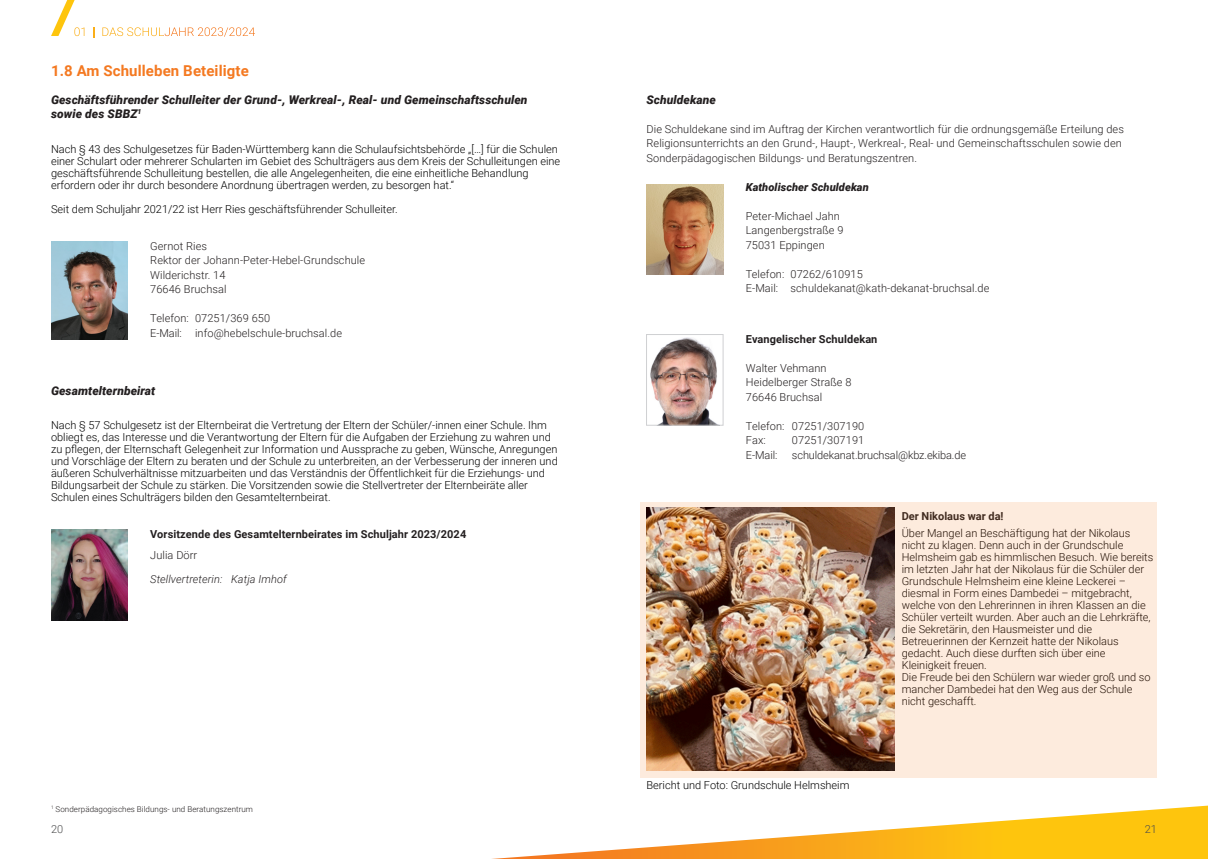
<style>
.page{position:relative;width:1208px;height:859px;background:#fff}
.page>*{position:absolute;margin:0;border:0;box-sizing:border-box;transform-origin:0 0}
.t1{font:700 15px "Roboto";letter-spacing:.005em;color:#f47921}
.t2{font:italic 900 12px/14.5px "Roboto";letter-spacing:.005em;color:#231f20}
.t3{font:300 11px/12px "Roboto";color:#000001}
.t4{font:300 11px/14.5px "Roboto";letter-spacing:.005em;color:#231f20}
.t5{font:700 11px "Roboto";letter-spacing:.005em;color:#231f20}
.t6{font:italic 300 11px "Roboto";letter-spacing:.005em;color:#231f20}
.t7{font:italic 900 11px "Roboto";letter-spacing:.005em;color:#231f20}
.t8{font:300 11px "Roboto";color:#4b4c4d}
.t9{font:300 8px "Roboto";letter-spacing:.005em;color:#231f20}
</style>
<div class="page">
<svg style="left:492px;top:806px;width:716px;height:53px"></svg>
<div style="left:640px;top:502px;width:517px;height:275px;background:#fdebdd"></div>
<svg style="left:102px;top:27px;width:153px;height:10px"></svg>
<svg style="left:51px;top:0;width:33px;height:36px"></svg>
<img style="left:51px;top:242px;width:77px;height:97px">
<img style="left:51px;top:529px;width:77px;height:91px">
<img style="left:650px;top:337px;width:67px;height:87px">
<div style="left:646px;top:334px;width:77px;height:92px;border:1px solid #cfd0d2"></div>
<img style="left:646px;top:184px;width:77px;height:91px">
<img style="left:646px;top:507px;width:248px;height:263px">
<h1 class="t1" style="left:51px;top:65px;width:199px">1.8 Am Schulleben Beteiligte</h1>
<p class="t2" style="left:51px;top:94px;width:478px">Geschäftsführender Schulleiter der Grund-, Werkreal-, Real- und Gemeinschaftsschulen sowie des SBBZ<sup>1</sup></p>
<p class="t3" style="left:51px;top:144px;width:511px">Nach § 43 des Schulgesetzes für Baden-Württemberg kann die Schulaufsichtsbehörde „[…] für die Schulen einer Schulart oder mehrerer Schularten im Gebiet des Schulträgers aus dem Kreis der Schulleitungen eine geschäftsführende Schulleitung bestellen, die alle Angelegenheiten, die eine einheitliche Behandlung erfordern oder ihr durch besondere Anordnung übertragen werden, zu besorgen hat.“</p>
<p class="t3" style="left:51px;top:204px;width:348px">Seit dem Schuljahr 2021/22 ist Herr Ries geschäftsführender Schulleiter.</p>
<p class="t4" style="left:150px;top:240px;width:216px">Gernot Ries<br>Rektor der Johann-Peter-Hebel-Grundschule<br>Wilderichstr. 14<br>76646 Bruchsal</p>
<p class="t4" style="left:150px;top:312px;width:193px">Telefon: 07251/369 650<br>E-Mail: info@hebelschule-bruchsal.de</p>
<p class="t2" style="left:51px;top:384px;width:106px">Gesamtelternbeirat</p>
<p class="t3" style="left:51px;top:420px;width:508px">Nach § 57 Schulgesetz ist der Elternbeirat die Vertretung der Eltern der Schüler/-innen einer Schule. Ihm obliegt es, das Interesse und die Verantwortung der Eltern für die Aufgaben der Erziehung zu wahren und zu pflegen, der Elternschaft Gelegenheit zur Information und Aussprache zu geben, Wünsche, Anregungen und Vorschläge der Eltern zu beraten und der Schule zu unterbreiten, an der Verbesserung der inneren und äußeren Schulverhältnisse mitzuarbeiten und das Verständnis der Öffentlichkeit für die Erziehungs- und Bildungsarbeit der Schule zu stärken. Die Vorsitzenden sowie die Stellvertreter der Elternbeiräte aller Schulen eines Schulträgers bilden den Gesamtelternbeirat.</p>
<p class="t5" style="left:150px;top:529px;width:317px">Vorsitzende des Gesamtelternbeirates im Schuljahr 2023/2024</p>
<p class="t4" style="left:150px;top:549px;width:49px">Julia Dörr</p>
<p class="t6" style="left:150px;top:574px;width:138px">Stellvertreterin: Katja Imhof</p>
<p class="t9" style="left:51px;top:806px;width:203px"><sup>1</sup> Sonderpädagogisches Bildungs- und Beratungszentrum</p>
<p class="t2" style="left:646px;top:94px;width:71px">Schuldekane</p>
<p class="t4" style="left:646px;top:123px;width:479px">Die Schuldekane sind im Auftrag der Kirchen verantwortlich für die ordnungsgemäße Erteilung des<br>Religionsunterrichts an den Grund-, Haupt-, Werkreal-, Real- und Gemeinschaftsschulen sowie den<br>Sonderpädagogischen Bildungs- und Beratungszentren.</p>
<p class="t7" style="left:746px;top:183px;width:125px">Katholischer Schuldekan</p>
<p class="t4" style="left:746px;top:210px;width:99px">Peter-Michael Jahn<br>Langenbergstraße 9<br>75031 Eppingen</p>
<p class="t4" style="left:746px;top:268px;width:245px">Telefon: 07262/610915<br>E-Mail: schuldekanat@kath-dekanat-bruchsal.de</p>
<p class="t5" style="left:746px;top:334px;width:133px">Evangelischer Schuldekan</p>
<p class="t4" style="left:746px;top:362px;width:107px">Walter Vehmann<br>Heidelberger Straße 8<br>76646 Bruchsal</p>
<p class="t4" style="left:746px;top:420px;width:120px">Telefon: 07251/307190<br>Fax:</p>
<p class="t4" style="left:792px;top:434px;width:74px">07251/307191</p>
<p class="t4" style="left:746px;top:449px;width:33px">E-Mail:</p>
<p class="t4" style="left:792px;top:449px;width:176px">schuldekanat.bruchsal@kbz.ekiba.de</p>
<p class="t3" style="left:646px;top:780px;width:204px">Bericht und Foto: Grundschule Helmsheim</p>
<p class="t5" style="left:901px;top:512px;width:103px">Der Nikolaus war da!</p>
<p class="t3" style="left:901px;top:528px;width:253px">Über Mangel an Beschäftigung hat der Nikolaus nicht zu klagen. Denn auch in der Grundschule Helmsheim gab es himmlischen Besuch. Wie bereits im letzten Jahr hat der Nikolaus für die Schüler der Grundschule Helmsheim eine kleine Leckerei – diesmal in Form eines Dambedei – mitgebracht, welche von den Lehrerinnen in ihren Klassen an die Schüler verteilt wurden. Aber auch an die Lehrkräfte, die Sekretärin, den Hausmeister und die Betreuerinnen der Kernzeit hatte der Nikolaus gedacht. Auch diese durften sich über eine Kleinigkeit freuen.<br>Die Freude bei den Schülern war wieder groß und so mancher Dambedei hat den Weg aus der Schule nicht geschafft.</p>
<p class="t8" style="left:51px;top:825px;width:14px">20</p>
<p class="t8" style="left:1144px;top:825px;width:14px">21</p>
</div>
